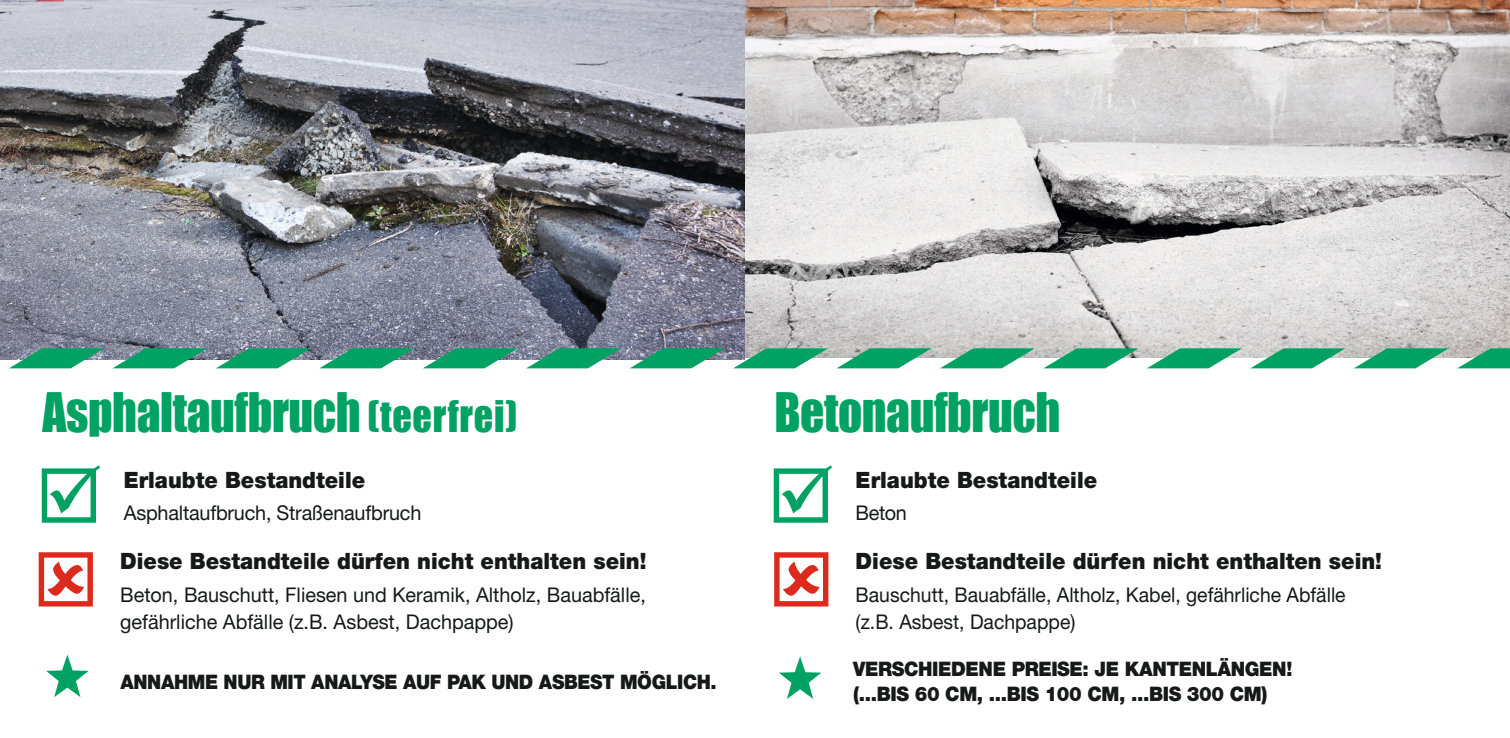
<style>
.page{position:relative;width:1510px;height:738px;background:#fff}
.page>*{position:absolute;margin:0;border:0;box-sizing:border-box;transform-origin:0 0}
.t1{font:50px "Impact";letter-spacing:-.01em;color:#00a263;scale:.95 1}
.t2{font:900 22.5px "Helvetica Neue LT Std";color:#171818;scale:.95 1}
.t3{font:20.25px/26.8px "Helvetica Neue LT Std";color:#171818}
.t4{font:20.25px/26.8px "Helvetica Neue LT Std";color:#171818;scale:.96 1}
.t5{font:900 20px/25px "Helvetica Neue LT Std";letter-spacing:-.02em;color:#171818;scale:.95 1}
.t6{font:900 20px "Helvetica Neue LT Std";letter-spacing:-.02em;color:#171818;scale:.93 1}
.s1{font-size:40px}
.s2{color:#00a263}
</style>
<div class="page">
<img style="left:744px;top:0;width:765px;height:348px">
<img style="left:0;top:0;width:744px;height:359px">
<svg style="left:26px;top:348px;width:1483px;height:20px"></svg>
<svg style="left:46px;top:654px;width:43px;height:42px"></svg>
<svg style="left:779px;top:656px;width:42px;height:42px"></svg>
<h1 class="t1" style="left:43px;top:373px;width:501px">Asphaltaufbruch <span class="s1">(teerfrei)</span></h1>
<p class="t2" style="left:124px;top:466px;width:256px">Erlaubte Bestandteile</p>
<p class="t3" style="left:35px;top:499px;width:387px"><span class="s2">☑</span> Asphaltaufbruch, Straßenaufbruch</p>
<p class="t2" style="left:120px;top:547px;width:555px">Diese Bestandteile dürfen nicht enthalten sein!</p>
<p class="t3" style="left:120px;top:580px;width:527px">Beton, Bauschutt, Fliesen und Keramik, Altholz, Bauabfälle, gefährliche Abfälle (z.B. Asbest, Dachpappe)</p>
<p class="t6" style="left:120px;top:669px;width:642px">ANNAHME NUR MIT ANALYSE AUF PAK UND ASBEST MÖGLICH.</p>
<h1 class="t1" style="left:774px;top:373px;width:302px">Betonaufbruch</h1>
<p class="t2" style="left:855px;top:466px;width:256px">Erlaubte Bestandteile</p>
<p class="t3" style="left:767px;top:499px;width:141px"><span class="s2">☑</span> Beton</p>
<p class="t2" style="left:855px;top:547px;width:555px">Diese Bestandteile dürfen nicht enthalten sein!</p>
<p class="t4" style="left:855px;top:580px;width:512px">Bauschutt, Bauabfälle, Altholz, Kabel, gefährliche Abfälle (z.B. Asbest, Dachpappe)</p>
<p class="t5" style="left:853px;top:656px;width:464px">VERSCHIEDENE PREISE: JE KANTENLÄNGEN! (...BIS 60 CM, ...BIS 100 CM, ...BIS 300 CM)</p>
</div>
